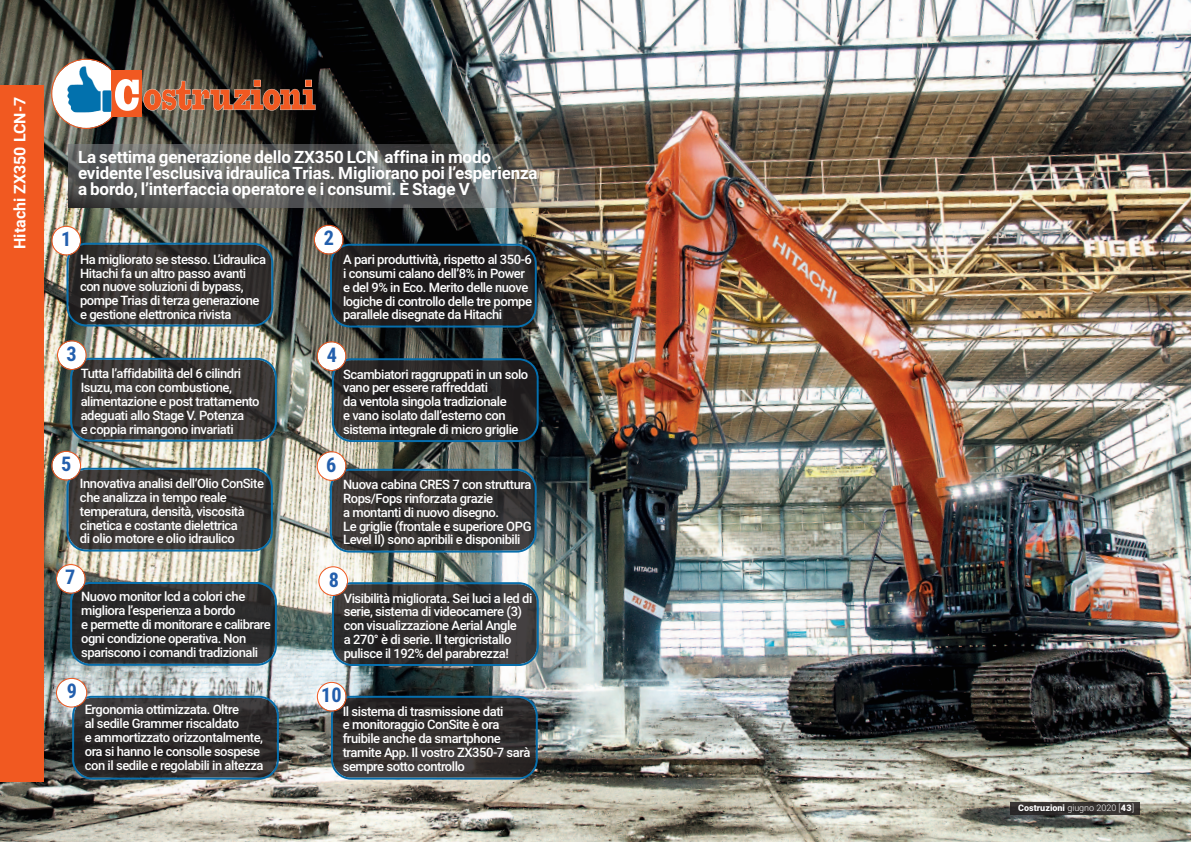
<style>
.page{position:relative;width:1191px;height:842px;background:#fff}
.page>*{position:absolute;margin:0;border:0;box-sizing:border-box;transform-origin:0 0}
.t1{font:700 20.2px "Roboto Condensed";color:#235fad}
.t2{font:700 17px/16px "Roboto";letter-spacing:-.01em;color:#fff}
.t3{font:700 16px "Roboto";color:#fff}
.t4{font:500 13px/13.8px "Roboto";letter-spacing:-.035em;color:#fff}
.t5{font:900 9px "Roboto";color:#fff}
.s1{font-weight:300}
</style>
<div class="page">
<img style="left:0;top:0;width:1191px;height:842px">
<div style="left:1010px;top:803px;width:130px;height:12px;background:#231f20;opacity:.85"></div>
<div style="left:0;top:85px;width:44px;height:696px;background:#f15921"></div>
<img style="left:51px;top:226px;width:222px;height:101px">
<svg style="left:317px;top:451px;width:219px;height:102px;background:#4a4d4c"></svg>
<img style="left:57px;top:340px;width:220px;height:102px">
<svg style="left:56px;top:564px;width:221px;height:102px;background:#4b4f50"></svg>
<svg style="left:314px;top:225px;width:223px;height:103px;background:#2d3031"></svg>
<img style="left:51px;top:451px;width:222px;height:101px">
<svg style="left:317px;top:341px;width:221px;height:101px;background:#37393a"></svg>
<svg style="left:56px;top:678px;width:223px;height:102px;background:#4e5153"></svg>
<svg style="left:318px;top:566px;width:221px;height:100px;background:#505455"></svg>
<svg style="left:317px;top:682px;width:221px;height:98px;background:#414345"></svg>
<svg style="left:51px;top:59px;width:264px;height:70px;background:#7e5c4b"></svg>
<img style="left:68px;top:67px;width:43px;height:46px">
<svg style="left:68px;top:144px;width:527px;height:64px;background:#62615f"></svg>
<p class="t3" style="left:11px;top:249px;width:153px;rotate:-90deg">Hitachi ZX350 LCN-7</p>
<h2 class="t2" style="left:78px;top:149px;width:461px">La settima generazione dello ZX350 LCN affina in modo evidente l’esclusiva idraulica Trias. Migliorano poi l’esperienza a bordo, l’interfaccia operatore e i consumi. È Stage V</h2>
<h1 class="t1" style="left:61px;top:227px;width:12px">1</h1>
<p class="t4" style="left:80px;top:252px;width:188px">Ha migliorato se stesso. L’idraulica Hitachi fa un altro passo avanti con nuove soluzioni di bypass, pompe Trias di terza generazione e gestione elettronica rivista</p>
<h1 class="t1" style="left:324px;top:226px;width:12px">2</h1>
<p class="t4" style="left:343px;top:253px;width:190px">A pari produttività, rispetto al 350-6 i consumi calano dell’8% in Power e del 9% in Eco. Merito delle nuove logiche di controllo delle tre pompe parallele disegnate da Hitachi</p>
<h1 class="t1" style="left:66px;top:342px;width:12px">3</h1>
<h1 class="t1" style="left:61px;top:452px;width:12px">5</h1>
<p class="t4" style="left:81px;top:367px;width:180px">Tutta l’affidabilità del 6 cilindri<br>Isuzu, ma con combustione, alimentazione e post trattamento adeguati allo Stage V. Potenza<br>e coppia rimangono invariati</p>
<p class="t4" style="left:80px;top:477px;width:185px">Innovativa analisi dell’Olio ConSite che analizza in tempo reale temperatura, densità, viscosità cinetica e costante dielettrica<br>di olio motore e olio idraulico</p>
<h1 class="t1" style="left:65px;top:566px;width:12px">7</h1>
<p class="t4" style="left:81px;top:590px;width:191px">Nuovo monitor lcd a colori che migliora l’esperienza a bordo<br>e permette di monitorare e calibrare ogni condizione operativa. Non spariscono i comandi tradizionali</p>
<h1 class="t1" style="left:67px;top:679px;width:12px">9</h1>
<p class="t4" style="left:85px;top:703px;width:180px">Ergonomia ottimizzata. Oltre<br>al sedile Grammer riscaldato<br>e ammortizzato orizzontalmente, ora si hanno le consolle sospese con il sedile e regolabili in altezza</p>
<h1 class="t1" style="left:327px;top:343px;width:12px">4</h1>
<p class="t4" style="left:343px;top:367px;width:187px">Scambiatori raggruppati in un solo vano per essere raffreddati<br>da ventola singola tradizionale<br>e vano isolato dall’esterno con sistema integrale di micro griglie</p>
<h1 class="t1" style="left:326px;top:453px;width:12px">6</h1>
<p class="t4" style="left:343px;top:478px;width:190px">Nuova cabina CRES 7 con struttura Rops/Fops rinforzata grazie<br>a montanti di nuovo disegno.<br>Le griglie (frontale e superiore OPG Level II) sono apribili e disponibili</p>
<h1 class="t1" style="left:329px;top:568px;width:12px">8</h1>
<p class="t4" style="left:344px;top:591px;width:190px">Visibilità migliorata. Sei luci a led di serie, sistema di videocamere (3) con visualizzazione Aerial Angle<br>a 270° è di serie. Il tergicristallo pulisce il 192% del parabrezza!</p>
<h1 class="t1" style="left:321px;top:683px;width:22px">10</h1>
<p class="t4" style="left:343px;top:704px;width:189px">Il sistema di trasmissione dati<br>e monitoraggio ConSite è ora fruibile anche da smartphone tramite App. Il vostro ZX350-7 sarà sempre sotto controllo</p>
<p class="t5" style="left:1018px;top:802px;width:117px">Costruzioni <span class="s1">giugno 2020 [</span>43<span class="s1">]</span></p>
</div>
